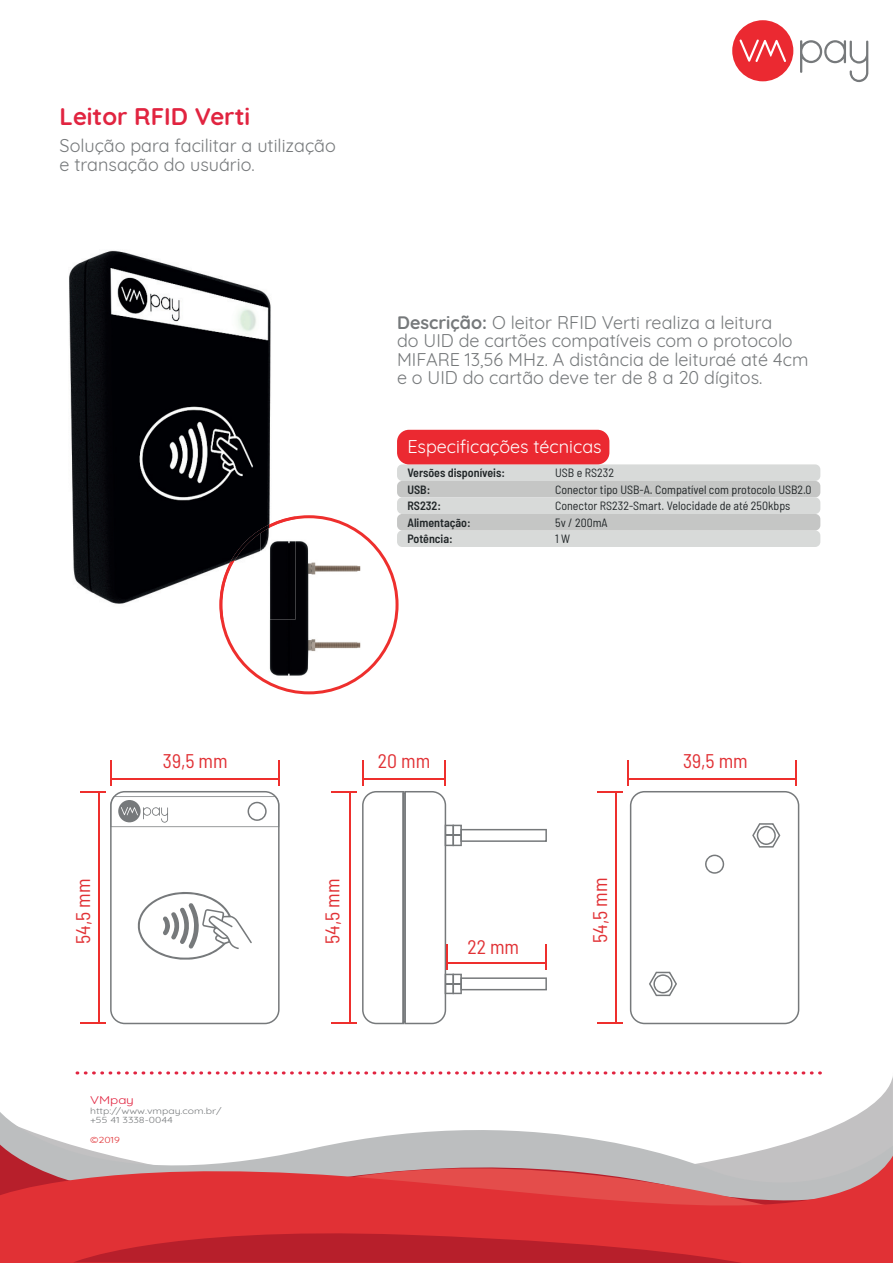
<style>
.page{position:relative;width:893px;height:1263px;background:#fff}
.page>*{position:absolute;margin:0;border:0;box-sizing:border-box;transform-origin:0 0}
.t1{font:700 24px "Quicksand";color:#e12440}
.t2{font:semi-condensed 19.8px "Barlow";color:#e13135}
.t3{font:18px/18.3px "Quicksand";color:#76797b}
.t4{font:18px "Quicksand";color:#fff}
.t5{font:semi-condensed 12px/16.5px "Barlow";color:#212628}
.t6{font:600 semi-condensed 12px/16.5px "Barlow";color:#212628}
.t7{font:10.95px "Quicksand";color:#e12440;scale:1.23 1}
.t8{font:8.55px/9.8px "Quicksand";color:#76797b;scale:1.23 1}
.t9{font:8.55px "Quicksand";color:#e13135;scale:1.23 1}
.s1{font-weight:700}
</style>
<div class="page">
<svg style="left:220px;top:515px;width:179px;height:179px"></svg>
<svg style="left:0;top:1096px;width:893px;height:48px"></svg>
<svg style="left:0;top:1155px;width:893px;height:108px;background:#d64d51"></svg>
<svg style="left:73px;top:1137px;width:728px;height:126px;background:#d56366"></svg>
<svg style="left:800px;top:40px;width:68px;height:42px"></svg>
<div style="left:732px;top:20px;width:61px;height:61px;background:#eb2931;border-radius:50%"></div>
<svg style="left:739px;top:39px;width:47px;height:23px"></svg>
<div style="left:397px;top:464px;width:423px;height:17px;background:#d8dad9;border-radius:5px"></div>
<div style="left:397px;top:481px;width:423px;height:16px;background:#c5c6c5;border-radius:5px"></div>
<div style="left:397px;top:497px;width:423px;height:17px;background:#d8dad9;border-radius:5px"></div>
<div style="left:397px;top:530px;width:423px;height:17px;background:#d8dad9;border-radius:5px"></div>
<div style="left:397px;top:514px;width:423px;height:16px;background:#c5c6c5;border-radius:5px"></div>
<div style="left:397px;top:430px;width:212px;height:34px;background:#eb2931;border-radius:12px"></div>
<img style="left:69px;top:250px;width:227px;height:354px">
<img style="left:219px;top:516px;width:77px;height:103px">
<svg style="left:331px;top:1023px;width:25px;height:1px"></svg>
<svg style="left:331px;top:791px;width:25px;height:1px"></svg>
<hr style="left:349px;top:792px;width:1px;height:231px;background:#ee2f2d">
<svg style="left:81px;top:760px;width:199px;height:264px"></svg>
<hr style="left:111px;top:778px;width:168px;height:1px;background:#ee2f2d">
<svg style="left:598px;top:1023px;width:25px;height:1px"></svg>
<svg style="left:598px;top:791px;width:25px;height:1px"></svg>
<hr style="left:616px;top:792px;width:1px;height:231px;background:#ee2f2d">
<hr style="left:627px;top:760px;width:2px;height:26px;background:#ee2f2d">
<svg style="left:630px;top:760px;width:169px;height:264px"></svg>
<hr style="left:628px;top:778px;width:168px;height:1px;background:#ee2f2d">
<svg style="left:362px;top:760px;width:185px;height:264px"></svg>
<hr style="left:446px;top:962px;width:100px;height:1px;background:#ee2f2d">
<svg style="left:76px;top:1071px;width:746px;height:3px"></svg>
<h1 class="t1" style="left:60px;top:96px;width:192px">Leitor RFID Verti</h1>
<p class="t3" style="left:60px;top:134px;width:278px;line-height:19.5px">Solução para facilitar a utilização e transação do usuário.</p>
<p class="t3" style="left:397px;top:312px;width:413px"><span class="s1">Descrição:</span> O leitor RFID Verti realiza a leitura<br>do UID de cartões compatíveis com o protocolo MIFARE 13,56 MHz. A distância de leituraé até 4cm e o UID do cartão deve ter de 8 a 20 dígitos.</p>
<p class="t4" style="left:407px;top:433px;width:196px">Especificações técnicas</p>
<p class="t6" style="left:407px;top:464px;width:99px">Versões disponíveis:<br>USB:<br>RS232:<br>Alimentação:<br>Potência:</p>
<p class="t5" style="left:555px;top:464px;width:258px">USB e RS232<br>Conector tipo USB-A. Compatível com protocolo USB2.0<br>Conector RS232-Smart. Velocidade de até 250kbps<br>5v / 200mA<br>1 W</p>
<p class="t2" style="left:163px;top:746px;width:66px">39,5 mm</p>
<p class="t2" style="left:378px;top:746px;width:54px">20 mm</p>
<p class="t2" style="left:69px;top:944px;width:67px;rotate:-90deg">54,5 mm</p>
<p class="t2" style="left:318px;top:944px;width:67px;rotate:-90deg">54,5 mm</p>
<p class="t2" style="left:468px;top:932px;width:53px">22 mm</p>
<p class="t7" style="left:90px;top:1091px;width:37px">VMpay</p>
<p class="t8" style="left:90px;top:1105px;width:108px">http://www.vmpay.com.br/ +55 41 3338-0044</p>
<p class="t9" style="left:90px;top:1133px;width:26px">©2019</p>
<p class="t2" style="left:586px;top:942px;width:67px;rotate:-90deg">54,5 mm</p>
<p class="t2" style="left:683px;top:746px;width:66px">39,5 mm</p>
</div>
